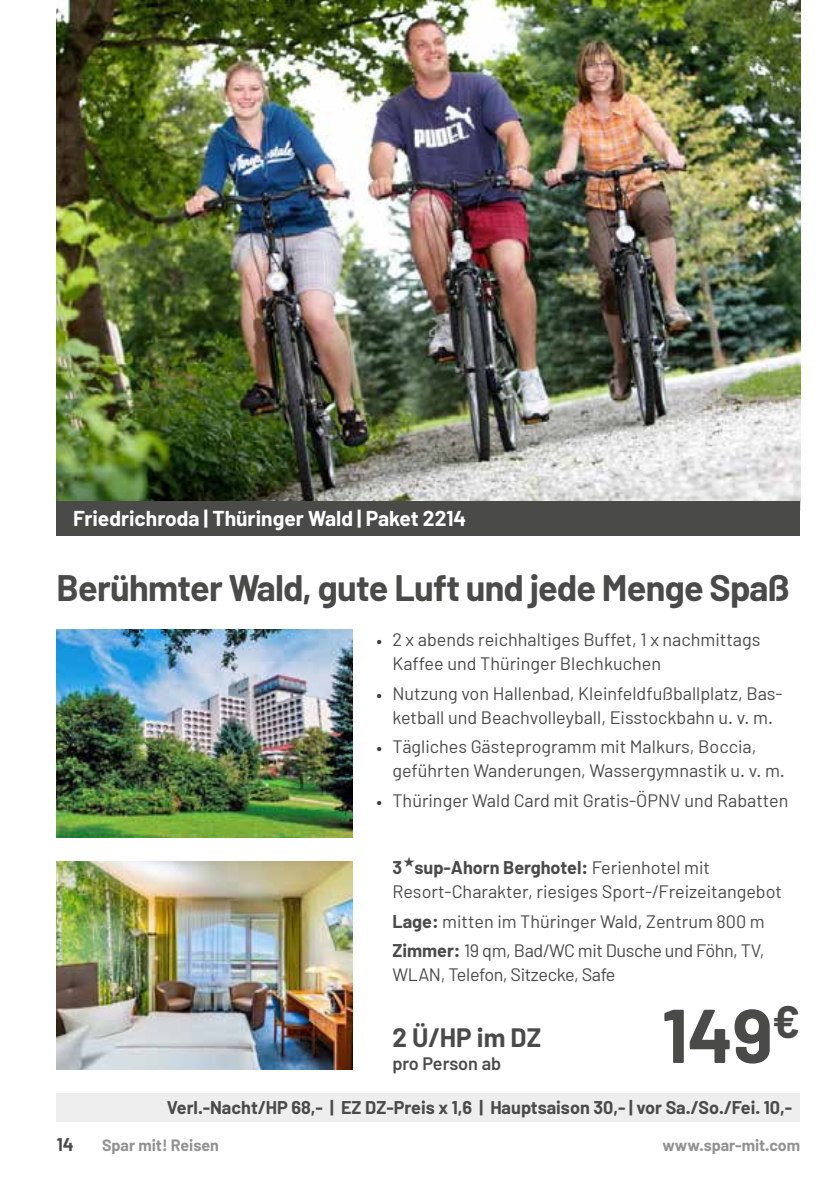
<style>
.page{position:relative;width:840px;height:1191px;background:#fff}
.page>*{position:absolute;margin:0;border:0;box-sizing:border-box;transform-origin:0 0}
.t1{font:700 76px "Barlow";color:#4a4a49}
.t2{font:700 36px "Barlow";letter-spacing:-.02em;color:#4a4a49}
.t3{font:700 26px "Barlow";color:#4a4a49}
.t4{font:700 21px "Barlow";color:#fff}
.t5{font:18px/24px "Barlow";color:#4a4a49}
.t6{font:700 18px "Barlow";color:#4a4a49}
.t7{font:18px "Barlow";letter-spacing:-.02em;color:#4a4a49}
.t8{font:600 18px "Barlow";color:#4a4a49}
.t9{font:700 16px "Barlow";color:#929292}
.s1{font-size:18.2px;color:#3c3c3b}
.s2{font-weight:700}
</style>
<div class="page">
<img style="left:56px;top:0;width:743px;height:502px">
<img style="left:56px;top:629px;width:296px;height:208px">
<img style="left:56px;top:861px;width:296px;height:208px">
<div style="left:56px;top:1093px;width:743px;height:28px;background:#eee"></div>
<div style="left:56px;top:502px;width:743px;height:34px;background:#4a4a49"></div>
<p class="t4" style="left:73px;top:505px;width:394px">Friedrichroda | Thüringer Wald | Paket 2214</p>
<h2 class="t2" style="left:56px;top:566px;width:734px">Berühmter Wald, gute Luft und jede Menge Spaß</h2>
<p class="t5" style="left:392px;top:627px;width:369px;text-indent:-16px"><span class="s1">•</span> 2 x abends reichhaltiges Buffet, 1 x nachmittags<br>Kaffee und Thüringer Blechkuchen</p>
<p class="t5" style="left:376px;top:681px;width:407px;text-align:center"><span class="s1">•</span> Nutzung von Hallenbad, Kleinfeldfußballplatz, Bas&shy;ketball und Beachvolleyball, Eisstockbahn u. v. m.</p>
<p class="t5" style="left:392px;top:734px;width:394px;text-indent:-16px"><span class="s1">•</span> Tägliches Gästeprogramm mit Malkurs, Boccia, geführten Wanderungen, Wassergymnastik u. v. m.</p>
<p class="t5" style="left:376px;top:788px;width:413px"><span class="s1">•</span> Thüringer Wald Card mit Gratis-ÖPNV und Rabatten</p>
<p class="t5" style="left:392px;top:855px;width:391px"><span class="s2">3 sup-Ahorn Berghotel:</span> Ferienhotel mit<br>Resort-Charakter, riesiges Sport-/Freizeitangebot</p>
<p class="t5" style="left:392px;top:905px;width:374px;line-height:29.6px"><span class="s2">Lage:</span> mitten im Thüringer Wald, Zentrum 800 m<br><span class="s2">Zimmer:</span> 19 qm, Bad/WC mit Dusche und Föhn, TV,</p>
<p class="t7" style="left:392px;top:963px;width:224px">WLAN, Telefon, Sitzecke, Safe</p>
<h1 class="t1" style="left:661px;top:988px;width:139px">149<sup>€</sup></h1>
<p class="t6" style="left:167px;top:1096px;width:626px">Verl.-Nacht/HP 68,- | EZ DZ-Preis x 1,6 | Hauptsaison 30,- | vor Sa./So./Fei. 10,-</p>
<h3 class="t3" style="left:392px;top:1021px;width:150px">2 Ü/HP im DZ</h3>
<p class="t8" style="left:392px;top:1051px;width:110px">pro Person ab</p>
<p class="t6" style="left:57px;top:1133px;width:18px">14</p>
<p class="t9" style="left:102px;top:1135px;width:118px">Spar mit! Reisen</p>
<p class="t9" style="left:662px;top:1135px;width:139px">www.spar-mit.com</p>
</div>
